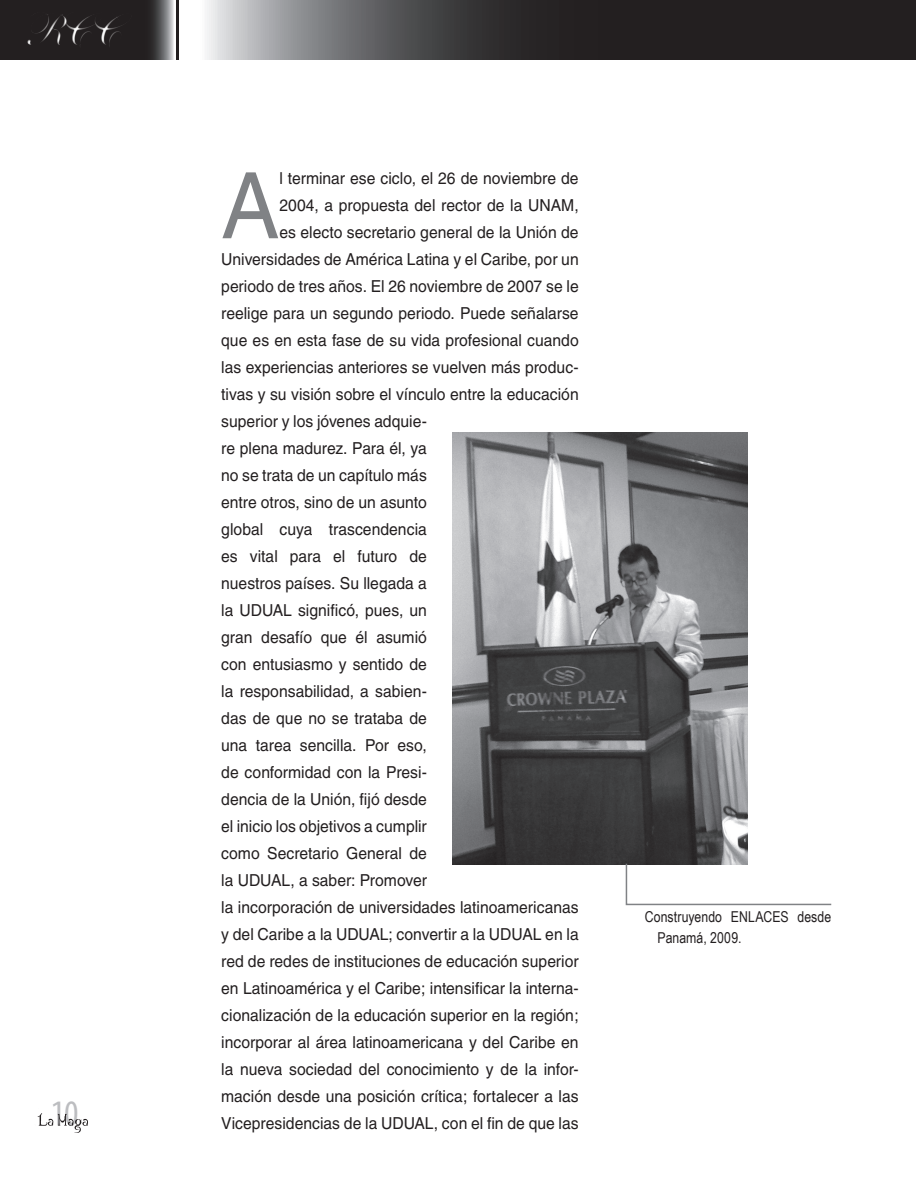
<style>
.page{position:relative;width:916px;height:1192px;background:#fff}
.page>*{position:absolute;margin:0;border:0;box-sizing:border-box;transform-origin:0 0}
._1er__Párrafo{font:91.65px "Helvetica";color:#808285;scale:.95 1}
.t1{font:45.9px "English 111 Vivace BT";color:#fff}
.t2{font:condensed 36px "Myriad Pro";color:#bcbdc0}
._1er__Párrafo-2{font:16.5px "Helvetica";color:#231f20;scale:.95 1}
.Bibliografía{font:15px/21px "Arial Narrow";letter-spacing:.005em;color:#231f20}
</style>
<div class="page">
<img style="left:37px;top:1113px;width:51px;height:19px">
<img style="left:452px;top:433px;width:295px;height:432px">
<svg style="left:624px;top:862px;width:208px;height:44px"></svg>
<div style="left:0;top:0;width:915px;height:60px;background:#231f20"></div>
<svg style="left:152px;top:0;width:23px;height:60px"></svg>
<svg style="left:180px;top:0;width:330px;height:60px;background:#7f8082"></svg>
<h2 class="t1" style="left:22px;top:2px;width:102px">RCC</h2>
<p class="t2" style="left:51px;top:1092px;width:29px">10</p>
<p class="_1er__Párrafo" style="left:221px;top:153px;width:63px">A</p>
<p class="_1er__Párrafo-2" style="left:279px;top:169px;width:316px">l terminar ese ciclo, el 26 de noviembre de</p>
<p class="_1er__Párrafo-2" style="left:279px;top:196px;width:316px">2004, a propuesta del rector de la UNAM,</p>
<p class="_1er__Párrafo-2" style="left:279px;top:223px;width:316px">es electo secretario general de la Unión de</p>
<p class="_1er__Párrafo-2" style="left:221px;top:250px;width:377px">Universidades de América Latina y el Caribe, por un</p>
<p class="_1er__Párrafo-2" style="left:221px;top:277px;width:377px">periodo de tres años. El 26 noviembre de 2007 se le</p>
<p class="_1er__Párrafo-2" style="left:221px;top:304px;width:377px">reelige para un segundo periodo. Puede señalarse</p>
<p class="_1er__Párrafo-2" style="left:221px;top:331px;width:377px">que es en esta fase de su vida profesional cuando</p>
<p class="_1er__Párrafo-2" style="left:221px;top:358px;width:377px">las experiencias anteriores se vuelven más produc-</p>
<p class="_1er__Párrafo-2" style="left:221px;top:385px;width:377px">tivas y su visión sobre el vínculo entre la educación</p>
<p class="_1er__Párrafo-2" style="left:221px;top:412px;width:218px">superior y los jóvenes adquie-</p>
<p class="_1er__Párrafo-2" style="left:221px;top:439px;width:218px">re plena madurez. Para él, ya</p>
<p class="_1er__Párrafo-2" style="left:221px;top:466px;width:218px">no se trata de un capítulo más</p>
<p class="_1er__Párrafo-2" style="left:221px;top:493px;width:218px">entre otros, sino de un asunto</p>
<p class="_1er__Párrafo-2" style="left:221px;top:520px;width:218px">global cuya trascendencia</p>
<p class="_1er__Párrafo-2" style="left:221px;top:547px;width:218px">es vital para el futuro de</p>
<p class="_1er__Párrafo-2" style="left:221px;top:574px;width:218px">nuestros países. Su llegada a</p>
<p class="_1er__Párrafo-2" style="left:221px;top:601px;width:218px">la UDUAL significó, pues, un</p>
<p class="_1er__Párrafo-2" style="left:221px;top:628px;width:218px">gran desafío que él asumió</p>
<p class="_1er__Párrafo-2" style="left:221px;top:655px;width:218px">con entusiasmo y sentido de</p>
<p class="_1er__Párrafo-2" style="left:221px;top:682px;width:218px">la responsabilidad, a sabien-</p>
<p class="_1er__Párrafo-2" style="left:221px;top:709px;width:218px">das de que no se trataba de</p>
<p class="_1er__Párrafo-2" style="left:221px;top:736px;width:218px">una tarea sencilla. Por eso,</p>
<p class="_1er__Párrafo-2" style="left:221px;top:763px;width:218px">de conformidad con la Presi-</p>
<p class="_1er__Párrafo-2" style="left:221px;top:790px;width:218px">dencia de la Unión, fijó desde</p>
<p class="_1er__Párrafo-2" style="left:221px;top:817px;width:218px">el inicio los objetivos a cumplir</p>
<p class="_1er__Párrafo-2" style="left:221px;top:844px;width:218px">como Secretario General de</p>
<p class="_1er__Párrafo-2" style="left:221px;top:871px;width:218px">la UDUAL, a saber: Promover</p>
<p class="_1er__Párrafo-2" style="left:221px;top:898px;width:377px">la incorporación de universidades latinoamericanas</p>
<p class="_1er__Párrafo-2" style="left:221px;top:925px;width:377px">y del Caribe a la UDUAL; convertir a la UDUAL en la</p>
<p class="_1er__Párrafo-2" style="left:221px;top:952px;width:377px">red de redes de instituciones de educación superior</p>
<p class="_1er__Párrafo-2" style="left:221px;top:979px;width:377px">en Latinoamérica y el Caribe; intensificar la interna-</p>
<p class="_1er__Párrafo-2" style="left:221px;top:1006px;width:378px">cionalización de la educación superior en la región;</p>
<p class="_1er__Párrafo-2" style="left:221px;top:1033px;width:377px">incorporar al área latinoamericana y del Caribe en</p>
<p class="_1er__Párrafo-2" style="left:221px;top:1060px;width:377px">la nueva sociedad del conocimiento y de la infor-</p>
<p class="_1er__Párrafo-2" style="left:221px;top:1087px;width:377px">mación desde una posición crítica; fortalecer a las</p>
<p class="_1er__Párrafo-2" style="left:221px;top:1114px;width:377px">Vicepresidencias de la UDUAL, con el fin de que las</p>
<p class="Bibliografía" style="left:657px;top:906px;width:175px;text-indent:-13px">Construyendo ENLACES desde<br>Panamá, 2009.</p>
</div>
